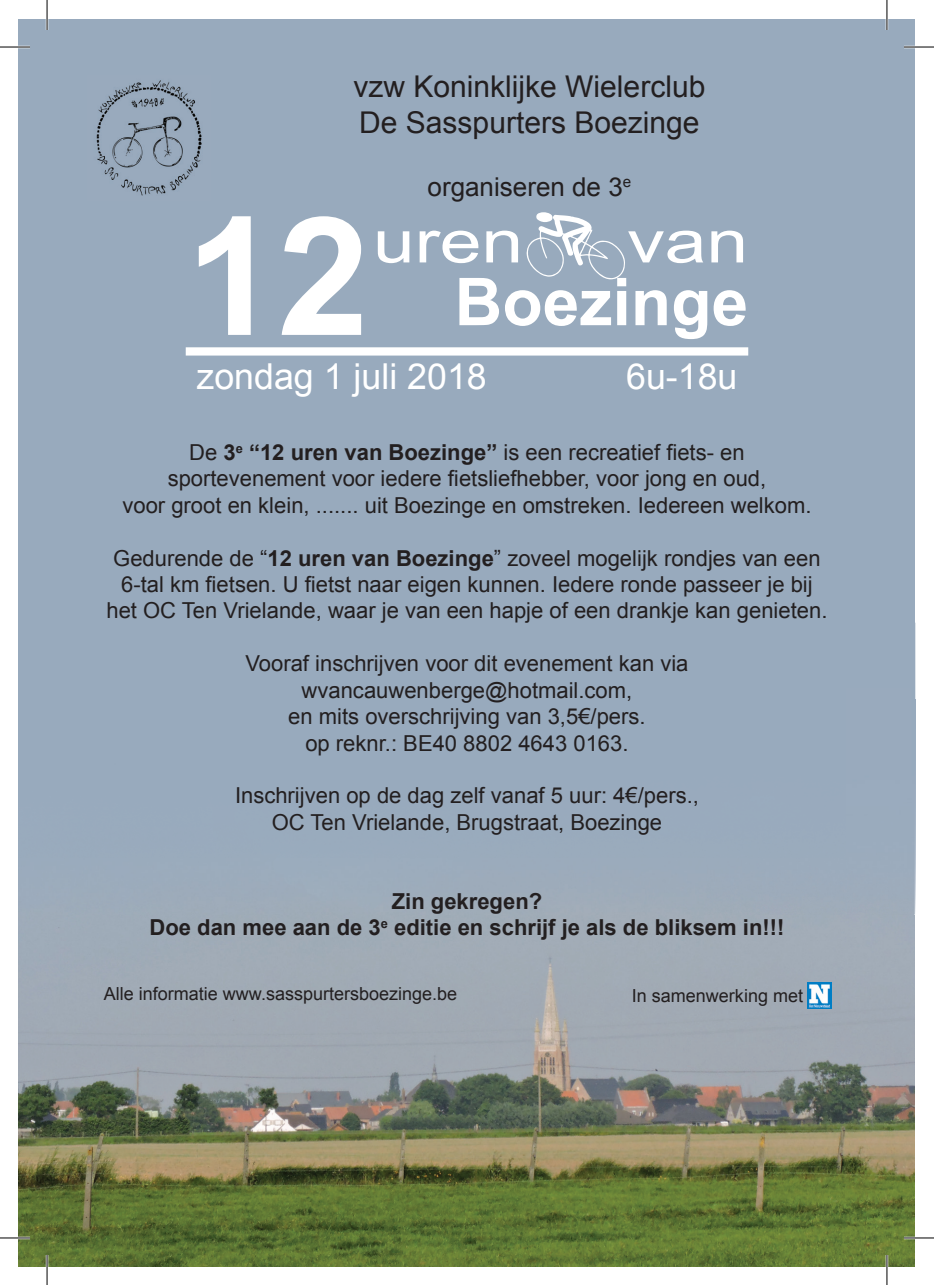
<style>
.page{position:relative;width:934px;height:1285px;background:#fff}
.page>*{position:absolute;margin:0;border:0;box-sizing:border-box;transform-origin:0 0}
.t1{font:700 165px "Arial";color:#fff}
.t2{font:700 66px "Arial";color:#fff}
.t3{font:60px "Arial";color:#fff;scale:1.25 1}
.t4{font:35.8px "Arial";color:#fff}
.t5{font:30px/36px "Arial";color:#231f20}
.t6{font:26px "Arial";color:#231f20}
.t7{font:22px/26.4px "Arial";color:#231f20;text-align:center}
.t8{font:700 22px/26.4px "Arial";color:#231f20;text-align:center}
.t9{font:18px "Arial";color:#231f20}
.s1{font-weight:700}
</style>
<div class="page">
<div style="left:19px;top:19px;width:895px;height:680px;background:#98aabd"></div>
<div style="left:186px;top:347px;width:562px;height:8px;background:#fff"></div>
<img style="left:19px;top:699px;width:895px;height:567px">
<svg style="left:914px;top:699px;width:1px;height:215px"></svg>
<img style="left:96px;top:80px;width:106px;height:116px">
<svg style="left:526px;top:212px;width:99px;height:68px"></svg>
<img style="left:807px;top:982px;width:24px;height:26px">
<hr style="left:0;top:46px;width:30px;height:2px;background:#fff">
<hr style="left:903px;top:46px;width:30px;height:2px;background:#fff">
<hr style="left:0;top:1236px;width:30px;height:3px;background:#fff">
<hr style="left:903px;top:1236px;width:30px;height:3px;background:#fff">
<hr style="left:46px;top:0;width:2px;height:30px;background:#fff">
<hr style="left:46px;top:1255px;width:2px;height:30px;background:#fff">
<hr style="left:885px;top:0;width:2px;height:30px;background:#fff">
<hr style="left:885px;top:1255px;width:2px;height:30px;background:#fff">
<hr style="left:0;top:47px;width:30px;height:1px;background:#000">
<hr style="left:903px;top:47px;width:30px;height:1px;background:#000">
<hr style="left:0;top:1237px;width:30px;height:1px;background:#000">
<hr style="left:903px;top:1237px;width:30px;height:1px;background:#000">
<hr style="left:47px;top:0;width:1px;height:30px;background:#000">
<hr style="left:47px;top:1255px;width:1px;height:30px;background:#000">
<hr style="left:886px;top:0;width:1px;height:30px;background:#000">
<hr style="left:886px;top:1255px;width:1px;height:30px;background:#000">
<h3 class="t5" style="left:353px;top:69px;width:353px">vzw Koninklijke Wielerclub<br>De Sasspurters Boezinge</h3>
<p class="t6" style="left:427px;top:169px;width:205px">organiseren de 3<sup>e</sup></p>
<h1 class="t1" style="left:186px;top:168px;width:185px">12</h1>
<h3 class="t3" style="left:373px;top:202px;width:122px">uren</h3>
<h3 class="t3" style="left:627px;top:202px;width:98px">van</h3>
<h2 class="t2" style="left:454px;top:258px;width:295px">Boezinge</h2>
<h3 class="t4" style="left:196px;top:353px;width:292px">zondag 1 juli 2018</h3>
<h3 class="t4" style="left:626px;top:353px;width:113px">6u-18u</h3>
<p class="t7" style="left:122px;top:439px;width:690px">De <span class="s1">3</span><sup>e</sup> <span class="s1">“12 uren van Boezinge”</span> is een recreatief fiets- en sportevenement voor iedere fietsliefhebber, voor jong en oud,<br>voor groot en klein, ....... uit Boezinge en omstreken. Iedereen welkom.</p>
<p class="t7" style="left:106px;top:545px;width:722px">Gedurende de “<span class="s1">12 uren van Boezinge</span>” zoveel mogelijk rondjes van een<br>6-tal km fietsen. U fietst naar eigen kunnen. Iedere ronde passeer je bij het OC Ten Vrielande, waar je van een hapje of een drankje kan genieten.</p>
<p class="t7" style="left:245px;top:650px;width:444px">Vooraf inschrijven voor dit evenement kan via wvancauwenberge@hotmail.com,<br>en mits overschrijving van 3,5€/pers.<br>op reknr.: BE40 8802 4643 0163.</p>
<p class="t7" style="left:235px;top:782px;width:465px">Inschrijven op de dag zelf vanaf 5 uur: 4€/pers.,<br>OC Ten Vrielande, Brugstraat, Boezinge</p>
<p class="t8" style="left:149px;top:889px;width:636px">Zin gekregen?<br>Doe dan mee aan de 3<sup>e</sup> editie en schrijf je als de bliksem in!!!</p>
<p class="t9" style="left:104px;top:982px;width:355px">Alle informatie www.sasspurtersboezinge.be</p>
<p class="t9" style="left:631px;top:983px;width:173px">In samenwerking met</p>
</div>
